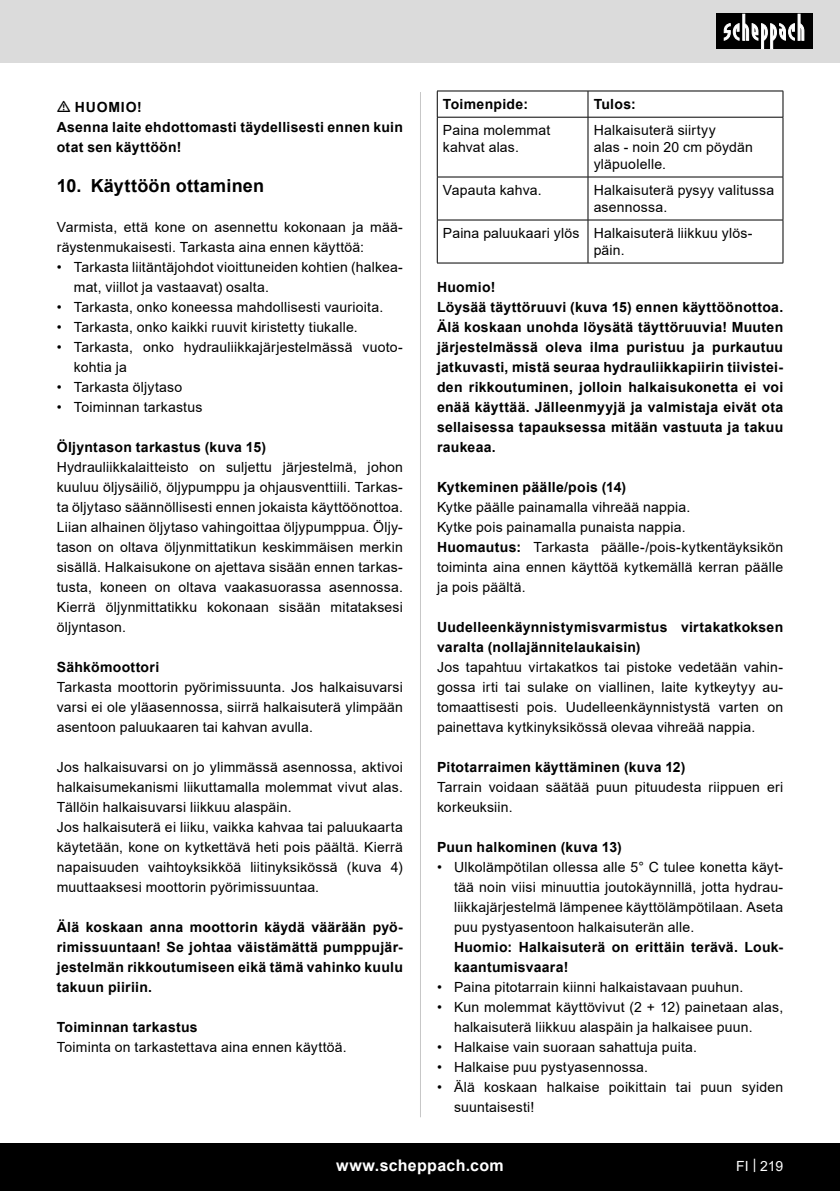
<style>
.page{position:relative;width:840px;height:1191px;background:#fff}
.page>*{position:absolute;margin:0;border:0;box-sizing:border-box;transform-origin:0 0}
.t1{font:700 18px "Arial";letter-spacing:.01em;color:#000}
.t2{font:700 16px "Arial";letter-spacing:.02em;color:#fff}
.t3{font:14px/20px "Arial";letter-spacing:.015em;color:#000}
.Grundtext_Bold{font:700 14px/20px "Arial";letter-spacing:.02em;color:#000}
.Grundtext_TT{font:700 14px "Arial";letter-spacing:.06em;color:#000}
.t4{font:14px "Arial";color:#fff}
.s1{font-weight:700}
</style>
<div class="page">
<div style="left:0;top:0;width:839px;height:63px;background:#dbdbdb"></div>
<div style="left:0;top:1143px;width:839px;height:48px;background:#000"></div>
<div style="left:716px;top:14px;width:96px;height:35px;background:#000"></div>
<svg style="left:723px;top:14px;width:81px;height:35px"></svg>
<hr style="left:420px;top:92px;width:1px;height:1025px;background:#c7c7c7">
<svg style="left:437px;top:92px;width:345px;height:171px"></svg>
<hr style="left:437px;top:91px;width:150px;height:1px;background:#000">
<svg style="left:436px;top:91px;width:1px;height:26px"></svg>
<hr style="left:587px;top:91px;width:195px;height:1px;background:#000">
<svg style="left:587px;top:91px;width:1px;height:26px"></svg>
<svg style="left:782px;top:91px;width:1px;height:26px"></svg>
<hr style="left:437px;top:117px;width:150px;height:1px;background:#000">
<hr style="left:436px;top:117px;width:1px;height:60px;background:#000">
<hr style="left:587px;top:117px;width:195px;height:1px;background:#000">
<hr style="left:587px;top:117px;width:1px;height:60px;background:#000">
<hr style="left:782px;top:117px;width:1px;height:60px;background:#000">
<hr style="left:437px;top:177px;width:150px;height:1px;background:#000">
<hr style="left:436px;top:177px;width:1px;height:43px;background:#000">
<hr style="left:587px;top:177px;width:195px;height:1px;background:#000">
<hr style="left:587px;top:177px;width:1px;height:43px;background:#000">
<hr style="left:782px;top:177px;width:1px;height:43px;background:#000">
<hr style="left:437px;top:220px;width:150px;height:1px;background:#000">
<hr style="left:436px;top:220px;width:1px;height:43px;background:#000">
<hr style="left:587px;top:220px;width:195px;height:1px;background:#000">
<hr style="left:587px;top:220px;width:1px;height:43px;background:#000">
<hr style="left:782px;top:220px;width:1px;height:43px;background:#000">
<hr style="left:437px;top:263px;width:150px;height:1px;background:#000">
<hr style="left:587px;top:263px;width:195px;height:1px;background:#000">
<p class="Grundtext_TT" style="left:75px;top:97px;width:68px">HUOMIO!</p>
<p class="Grundtext_Bold" style="left:57px;top:117px;width:347px">Asenna laite ehdottomasti täydellisesti ennen kuin otat sen käyttöön!</p>
<p class="t1" style="left:57px;top:173px;width:209px">10. Käyttöön ottaminen</p>
<p class="t3" style="left:57px;top:217px;width:347px">Varmista, että kone on asennettu kokonaan ja mää&shy;räystenmukaisesti. Tarkasta aina ennen käyttöä:</p>
<p class="t3" style="left:74px;top:257px;width:330px;text-indent:-17px">• Tarkasta liitäntäjohdot vioittuneiden kohtien (halkea&shy;mat, viillot ja vastaavat) osalta.</p>
<p class="t3" style="left:57px;top:297px;width:328px">• Tarkasta, onko koneessa mahdollisesti vaurioita.</p>
<p class="t3" style="left:57px;top:317px;width:302px">• Tarkasta, onko kaikki ruuvit kiristetty tiukalle.</p>
<p class="t3" style="left:74px;top:337px;width:330px;text-indent:-17px">• Tarkasta, onko hydrauliikkajärjestelmässä vuoto&shy;kohtia ja</p>
<p class="t3" style="left:57px;top:377px;width:127px">• Tarkasta öljytaso</p>
<p class="t3" style="left:57px;top:397px;width:147px">• Toiminnan tarkastus</p>
<p class="Grundtext_Bold" style="left:57px;top:437px;width:211px">Öljyntason tarkastus (kuva 15)</p>
<p class="t3" style="left:57px;top:457px;width:347px;text-align:justify">Hydrauliikkalaitteisto on suljettu järjestelmä, johon kuuluu öljysäiliö, öljypumppu ja ohjausventtiili. Tarkas&shy;ta öljytaso säännöllisesti ennen jokaista käyttöönottoa.<br>Liian alhainen öljytaso vahingoittaa öljypumppua. Öljy&shy;tason on oltava öljynmittatikun keskimmäisen merkin sisällä. Halkaisukone on ajettava sisään ennen tarkas&shy;tusta, koneen on oltava vaakasuorassa asennossa.<br>Kierrä öljynmittatikku kokonaan sisään mitataksesi öljyntason.</p>
<p class="Grundtext_Bold" style="left:57px;top:657px;width:104px">Sähkömoottori</p>
<p class="t3" style="left:57px;top:677px;width:347px;text-align:justify">Tarkasta moottorin pyörimissuunta. Jos halkaisuvarsi varsi ei ole yläasennossa, siirrä halkaisuterä ylimpään asentoon paluukaaren tai kahvan avulla.</p>
<p class="t3" style="left:57px;top:757px;width:347px;text-align:justify">Jos halkaisuvarsi on jo ylimmässä asennossa, aktivoi halkaisumekanismi liikuttamalla molemmat vivut alas.<br>Tällöin halkaisuvarsi liikkuu alaspäin.</p>
<p class="t3" style="left:57px;top:817px;width:347px;text-align:justify">Jos halkaisuterä ei liiku, vaikka kahvaa tai paluukaarta käytetään, kone on kytkettävä heti pois päältä. Kierrä napaisuuden vaihtoyksikköä liitinyksikössä (kuva 4) muuttaaksesi moottorin pyörimissuuntaa.</p>
<p class="Grundtext_Bold" style="left:57px;top:917px;width:347px;text-align:justify">Älä koskaan anna moottorin käydä väärään pyö&shy;rimissuuntaan! Se johtaa väistämättä pumppujär&shy;jestelmän rikkoutumiseen eikä tämä vahinko kuulu takuun piiriin.</p>
<p class="Grundtext_Bold" style="left:57px;top:1017px;width:142px">Toiminnan tarkastus</p>
<p class="t3" style="left:57px;top:1037px;width:291px">Toiminta on tarkastettava aina ennen käyttöä.</p>
<p class="Grundtext_Bold" style="left:442px;top:94px;width:86px">Toimenpide:</p>
<p class="Grundtext_Bold" style="left:593px;top:94px;width:43px">Tulos:</p>
<p class="t3" style="left:442px;top:122px;width:109px;line-height:16.8px">Paina molemmat kahvat alas.</p>
<p class="t3" style="left:593px;top:122px;width:160px;line-height:16.8px">Halkaisuterä siirtyy<br>alas - noin 20 cm pöydän yläpuolelle.</p>
<p class="t3" style="left:442px;top:180px;width:100px">Vapauta kahva.</p>
<p class="t3" style="left:593px;top:182px;width:182px;line-height:16.8px">Halkaisuterä pysyy valitussa asennossa.</p>
<p class="t3" style="left:442px;top:223px;width:138px">Paina paluukaari ylös</p>
<p class="t3" style="left:593px;top:225px;width:160px;line-height:16.8px">Halkaisuterä liikkuu ylös&shy;päin.</p>
<p class="Grundtext_Bold" style="left:437px;top:277px;width:60px">Huomio!</p>
<p class="Grundtext_Bold" style="left:437px;top:297px;width:347px;text-align:justify">Löysää täyttöruuvi (kuva 15) ennen käyttöönottoa.<br>Älä koskaan unohda löysätä täyttöruuvia! Muuten järjestelmässä oleva ilma puristuu ja purkautuu jatkuvasti, mistä seuraa hydrauliikkapiirin tiivistei&shy;den rikkoutuminen, jolloin halkaisukonetta ei voi enää käyttää. Jälleenmyyjä ja valmistaja eivät ota sellaisessa tapauksessa mitään vastuuta ja takuu raukeaa.</p>
<p class="Grundtext_Bold" style="left:437px;top:477px;width:190px">Kytkeminen päälle/pois (14)</p>
<p class="t3" style="left:437px;top:497px;width:254px">Kytke päälle painamalla vihreää nappia.</p>
<p class="t3" style="left:437px;top:517px;width:250px">Kytke pois painamalla punaista nappia.</p>
<p class="t3" style="left:437px;top:537px;width:347px;text-align:justify"><span class="s1">Huomautus:</span> Tarkasta päälle-/pois-kytkentäyksikön toiminta aina ennen käyttöä kytkemällä kerran päälle ja pois päältä.</p>
<p class="Grundtext_Bold" style="left:437px;top:617px;width:347px">Uudelleenkäynnistymisvarmistus virtakatkoksen varalta (nollajännitelaukaisin)</p>
<p class="t3" style="left:437px;top:657px;width:347px;text-align:justify">Jos tapahtuu virtakatkos tai pistoke vedetään vahin&shy;gossa irti tai sulake on viallinen, laite kytkeytyy au&shy;tomaattisesti pois. Uudelleenkäynnistystä varten on painettava kytkinyksikössä olevaa vihreää nappia.</p>
<p class="Grundtext_Bold" style="left:437px;top:757px;width:250px">Pitotarraimen käyttäminen (kuva 12)</p>
<p class="t3" style="left:437px;top:777px;width:347px">Tarrain voidaan säätää puun pituudesta riippuen eri korkeuksiin.</p>
<p class="Grundtext_Bold" style="left:437px;top:837px;width:186px">Puun halkominen (kuva 13)</p>
<p class="t3" style="left:454px;top:857px;width:330px;text-align:justify;text-indent:-17px">• Ulkolämpötilan ollessa alle 5° C tulee konetta käyt&shy;tää noin viisi minuuttia joutokäynnillä, jotta hydrau&shy;liikkajärjestelmä lämpenee käyttölämpötilaan. Aseta puu pystyasentoon halkaisuterän alle.</p>
<p class="Grundtext_Bold" style="left:454px;top:937px;width:330px">Huomio: Halkaisuterä on erittäin terävä. Louk&shy;kaantumisvaara!</p>
<p class="t3" style="left:437px;top:977px;width:307px">• Paina pitotarrain kiinni halkaistavaan puuhun.</p>
<p class="t3" style="left:454px;top:997px;width:330px;text-indent:-17px">• Kun molemmat käyttövivut (2 + 12) painetaan alas, halkaisuterä liikkuu alaspäin ja halkaisee puun.</p>
<p class="t3" style="left:437px;top:1037px;width:261px">• Halkaise vain suoraan sahattuja puita.</p>
<p class="t3" style="left:437px;top:1057px;width:212px">• Halkaise puu pystyasennossa.</p>
<p class="t3" style="left:454px;top:1077px;width:330px;text-indent:-17px">• Älä koskaan halkaise poikittain tai puun syiden suuntaisesti!</p>
<p class="t2" style="left:336px;top:1154px;width:169px">www.scheppach.com</p>
<p class="t4" style="left:735px;top:1156px;width:48px">FI | 219</p>
</div>
